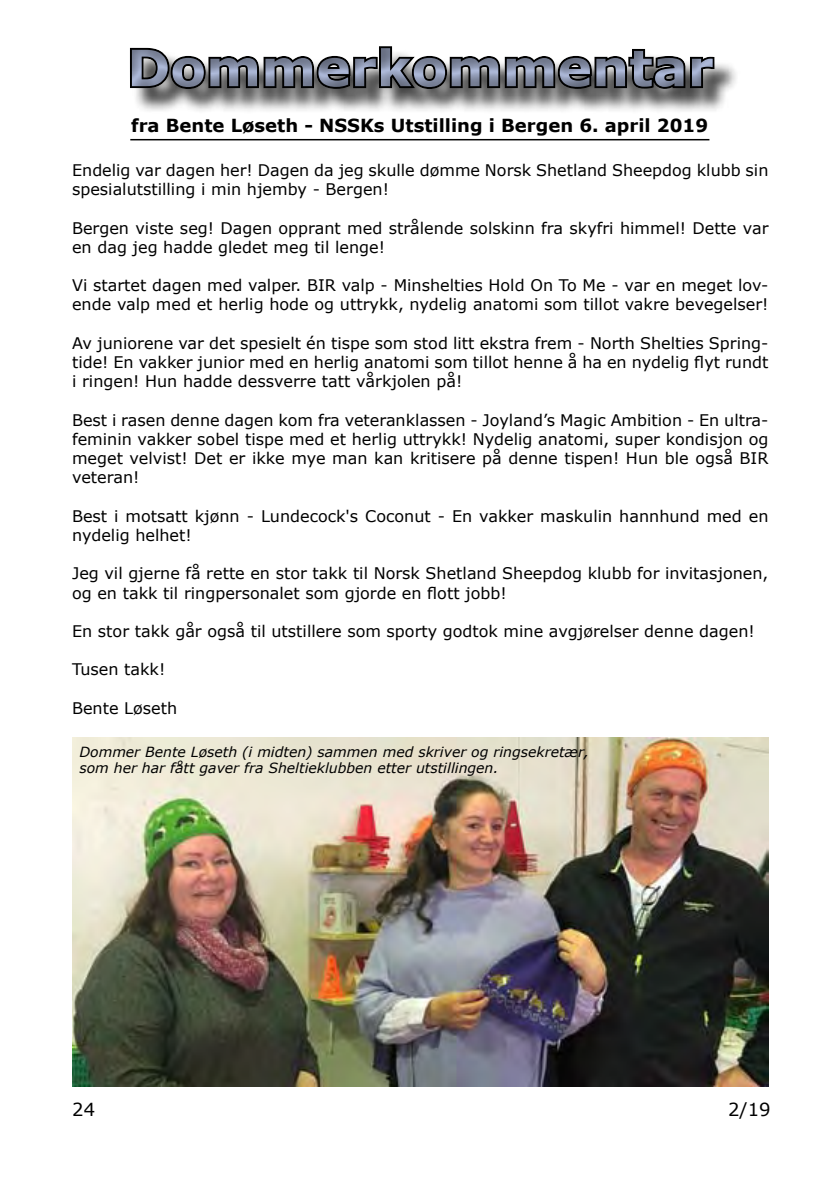
<style>
.page{position:relative;width:840px;height:1191px;background:#fff}
.page>*{position:absolute;margin:0;border:0;box-sizing:border-box;transform-origin:0 0}
.t1{font:700 50px "Verdana";color:#afbbdb;scale:1.04 1}
.t2{font:700 18px "Verdana";color:#000}
.t3{font:18px "Verdana";color:#000}
.t4{font:16px/19.2px "Verdana";color:#000}
.t5{font:italic 14px/16.8px "Verdana";color:#000}
</style>
<div class="page">
<img style="left:72px;top:737px;width:696px;height:349px">
<div style="left:109px;top:24px;width:625px;height:87px;background:#000;opacity:.5"></div>
<hr style="left:130px;top:139px;width:579px;height:1px;background:#000">
<h1 class="t1" style="left:127px;top:33px;width:565px">Dommerkommentar</h1>
<p class="t2" style="left:131px;top:112px;width:578px">fra Bente Løseth - NSSKs Utstilling i Bergen 6. april 2019</p>
<p class="t4" style="left:72px;top:160px;width:697px">Endelig var dagen her! Dagen da jeg skulle dømme Norsk Shetland Sheepdog klubb sin spesialutstilling i min hjemby - Bergen!</p>
<p class="t4" style="left:72px;top:218px;width:697px">Bergen viste seg! Dagen opprant med strålende solskinn fra skyfri himmel! Dette var en dag jeg hadde gledet meg til lenge!</p>
<p class="t4" style="left:72px;top:276px;width:697px">Vi startet dagen med valper. BIR valp - Minshelties Hold On To Me - var en meget lov&shy;ende valp med et herlig hode og uttrykk, nydelig anatomi som tillot vakre bevegelser!</p>
<p class="t4" style="left:72px;top:333px;width:697px;text-align:justify">Av juniorene var det spesielt én tispe som stod litt ekstra frem - North Shelties Spring&shy;tide! En vakker junior med en herlig anatomi som tillot henne å ha en nydelig flyt rundt i ringen! Hun hadde dessverre tatt vårkjolen på!</p>
<p class="t4" style="left:72px;top:410px;width:697px;text-align:justify">Best i rasen denne dagen kom fra veteranklassen - Joyland’s Magic Ambition - En ultra&shy;feminin vakker sobel tispe med et herlig uttrykk! Nydelig anatomi, super kondisjon og meget velvist! Det er ikke mye man kan kritisere på denne tispen! Hun ble også BIR veteran!</p>
<p class="t4" style="left:72px;top:506px;width:697px">Best i motsatt kjønn - Lundecock's Coconut - En vakker maskulin hannhund med en nydelig helhet!</p>
<p class="t4" style="left:72px;top:564px;width:697px">Jeg vil gjerne få rette en stor takk til Norsk Shetland Sheepdog klubb for invitasjonen, og en takk til ringpersonalet som gjorde en flott jobb!</p>
<p class="t4" style="left:72px;top:621px;width:683px">En stor takk går også til utstillere som sporty godtok mine avgjørelser denne dagen!</p>
<p class="t4" style="left:72px;top:660px;width:95px">Tusen takk!</p>
<p class="t4" style="left:72px;top:698px;width:107px">Bente Løseth</p>
<p class="t5" style="left:79px;top:743px;width:511px">Dommer Bente Løseth (i midten) sammen med skriver og ringsekretær, som her har fått gaver fra Sheltieklubben etter utstillingen.</p>
<p class="t3" style="left:72px;top:1097px;width:24px">24</p>
<p class="t3" style="left:727px;top:1097px;width:44px">2/19</p>
</div>
